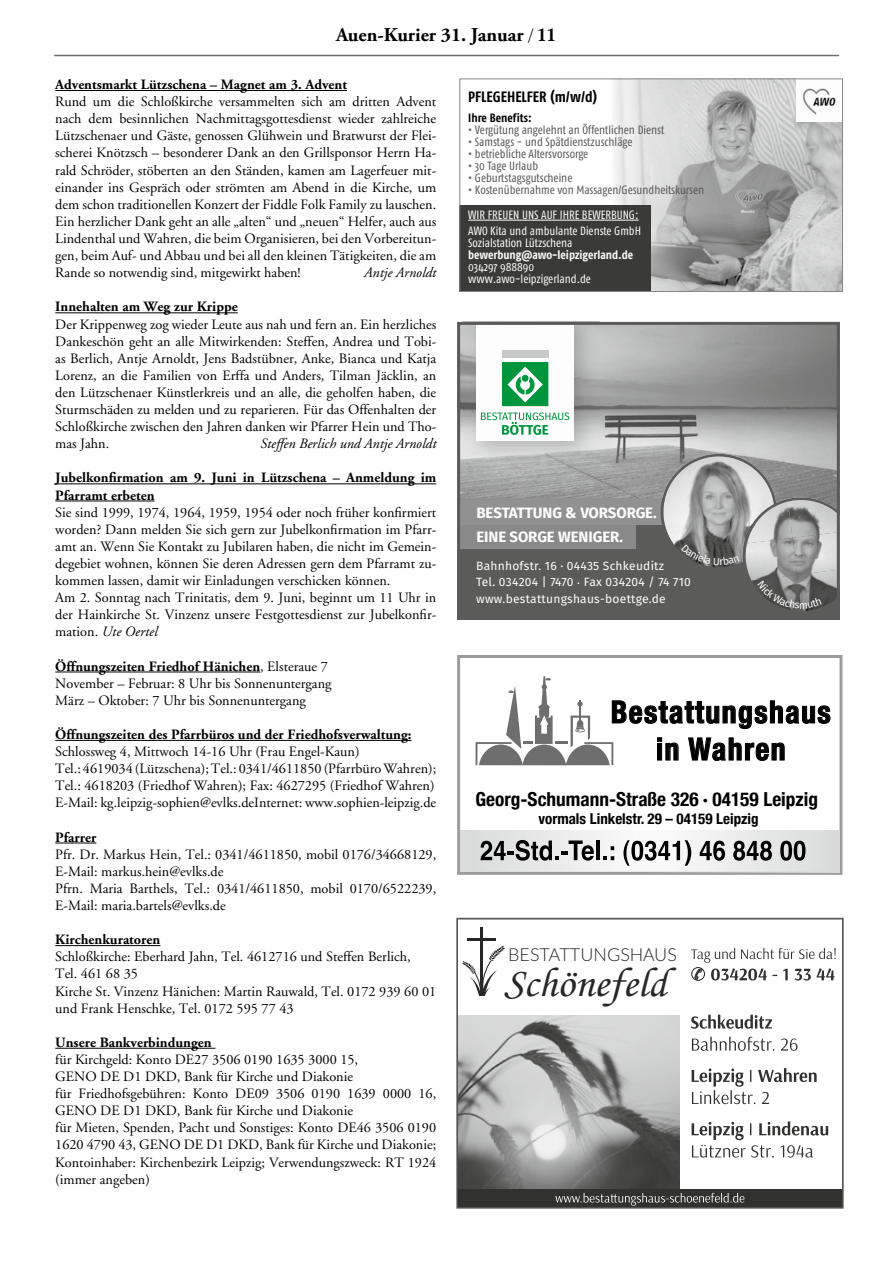
<style>
.page{position:relative;width:893px;height:1263px;background:#fff}
.page>*{position:absolute;margin:0;border:0;box-sizing:border-box;transform-origin:0 0}
.t1{font:41.55px "Monotype Corsiva";color:#272726;scale:1.04 1}
.t2{font:700 condensed 30.9px/37px "Helvetica Neue";letter-spacing:.05em;color:#000;text-align:center;scale:.96 1}
.t3{font:700 19.5px "Adobe Garamond Pro";color:#000}
.t4{font:700 condensed 19.35px "Helvetica Neue";color:#000}
.t5{font:300 17.85px "Lato";color:#272726}
.t6{font:700 15px/24px "Fira Sans";letter-spacing:-.005em;color:#fdfdfd}
.t7{font:700 condensed 15px "Helvetica Neue";color:#000}
.t8{font:700 15px "Fago Co";color:#000}
.t9{font:14.25px/17.1px "Adobe Garamond";color:#000}
.t10{font:700 14.25px/17.1px "Adobe Garamond";color:#000}
.t11{font:italic 14.25px "Adobe Garamond";color:#000}
.t12{font:12px/24.9px "Fago Co";color:#565655}
.t13{font:12px/16.5px "Fira Sans";letter-spacing:.02em;color:#fdfdfd}
.t14{font:12px/12px "Fago Co";color:#fdfdfd}
.t15{font:700 12px "Fago Co";letter-spacing:-.005em;color:#fdfdfd}
.t16{font:700 12px "Fago Co";color:#000}
.s1{font-family:"Apple Garamond"}
.s2{font-style:italic}
.s3{font-weight:700}
.s4{font-family:"Arial Nova Cond";font-weight:300;color:#737372}
.s5{color:#fdfdfd}
</style>
<div class="page">
<hr style="left:55px;top:90px;width:292px;height:1px;background:#000">
<hr style="left:55px;top:312px;width:183px;height:1px;background:#000">
<hr style="left:55px;top:483px;width:381px;height:1px;background:#000">
<hr style="left:55px;top:501px;width:100px;height:1px;background:#000">
<hr style="left:55px;top:672px;width:205px;height:1px;background:#000">
<hr style="left:55px;top:740px;width:356px;height:1px;background:#000">
<hr style="left:55px;top:843px;width:41px;height:1px;background:#000">
<hr style="left:55px;top:945px;width:105px;height:1px;background:#000">
<hr style="left:55px;top:1048px;width:160px;height:1px;background:#000">
<hr style="left:54px;top:55px;width:785px;height:1px;background:#6e6e6e">
<div style="left:457px;top:655px;width:385px;height:220px;border:3px solid #9c9c9d"></div>
<svg style="left:460px;top:830px;width:179px;height:42px"></svg>
<div style="left:639px;top:830px;width:200px;height:42px;background:linear-gradient(to right,#fdfdfd,#d8d9d9)"></div>
<svg style="left:480px;top:840px;width:114px;height:21px;background:#8d8d8d"></svg>
<hr style="left:596px;top:840px;width:3px;height:20px;background:#000">
<svg style="left:603px;top:856px;width:11px;height:4px"></svg>
<svg style="left:611px;top:846px;width:3px;height:4px"></svg>
<svg style="left:623px;top:840px;width:68px;height:26px"></svg>
<svg style="left:700px;top:841px;width:25px;height:20px"></svg>
<svg style="left:733px;top:841px;width:39px;height:20px"></svg>
<svg style="left:780px;top:841px;width:25px;height:20px"></svg>
<svg style="left:476px;top:676px;width:355px;height:89px"></svg>
<img style="left:461px;top:326px;width:375px;height:172px">
<div style="left:457px;top:524px;width:383px;height:96px;background:#5b5b5a"></div>
<div style="left:457px;top:524px;width:179px;height:25px;background:#888988"></div>
<div style="left:457px;top:498px;width:210px;height:27px;background:#919191"></div>
<img style="left:463px;top:326px;width:136px;height:139px">
<div style="left:476px;top:322px;width:98px;height:118px;background:#fdfdfd"></div>
<svg style="left:502px;top:362px;width:46px;height:44px"></svg>
<div style="left:522px;top:375px;width:6px;height:7px;background:#00963e;border-radius:50%"></div>
<div style="left:502px;top:350px;width:46px;height:8px;background:#c8c9c9"></div>
<svg style="left:481px;top:412px;width:88px;height:23px"></svg>
<div style="left:457px;top:322px;width:383px;height:298px;border:3px solid #5b5b5a"></div>
<img style="left:615px;top:81px;width:226px;height:209px">
<div style="left:460px;top:205px;width:191px;height:86px;background:#3a3a39"></div>
<hr style="left:468px;top:220px;width:171px;height:1px;background:#fff">
<img style="left:796px;top:81px;width:44px;height:47px">
<div style="left:460px;top:79px;width:383px;height:213px;border:1px solid #868786"></div>
<hr style="left:480px;top:928px;width:3px;height:68px;background:#272726">
<hr style="left:467px;top:938px;width:29px;height:3px;background:#272726">
<svg style="left:462px;top:946px;width:43px;height:50px"></svg>
<svg style="left:692px;top:1121px;width:136px;height:36px"></svg>
<svg style="left:692px;top:1068px;width:125px;height:36px"></svg>
<svg style="left:692px;top:1036px;width:105px;height:15px"></svg>
<svg style="left:691px;top:1014px;width:81px;height:15px"></svg>
<img style="left:459px;top:1015px;width:221px;height:174px">
<div style="left:457px;top:1189px;width:386px;height:19px;background:#313130"></div>
<svg style="left:691px;top:948px;width:145px;height:32px"></svg>
<div style="left:691px;top:967px;width:14px;height:14px;border:1px solid #313130;border-radius:50%"></div>
<svg style="left:555px;top:1193px;width:189px;height:12px"></svg>
<div style="left:456px;top:918px;width:388px;height:290px;border:2px solid #565655"></div>
<svg style="left:658px;top:451px;width:182px;height:165px"></svg>
<h3 class="t3" style="left:336px;top:24px;width:221px">Auen-Kurier 31. Januar <span class="s1">/ 11</span></h3>
<p class="t10" style="left:55px;top:76px;width:293px">Adventsmarkt Lützschena – Magnet am 3. Advent</p>
<p class="t9" style="left:55px;top:93px;width:383px;text-align:justify">Rund um die Schloßkirche versammelten sich am dritten Advent nach dem besinnlichen Nachmittagsgottesdienst wieder zahlreiche Lützschenaer und Gäste, genossen Glühwein und Bratwurst der Flei&shy;scherei Knötzsch – besonderer Dank an den Grillsponsor Herrn Ha&shy;rald Schröder, stöberten an den Ständen, kamen am Lagerfeuer mit&shy;einander ins Gespräch oder strömten am Abend in die Kirche, um dem schon traditionellen Konzert der Fiddle Folk Family zu lauschen.<br>Ein herzlicher Dank geht an alle „alten“ und „neuen“ Helfer, auch aus Lindenthal und Wahren, die beim Organisieren, bei den Vorbereitun&shy;gen, beim Auf- und Abbau und bei all den kleinen Tätigkeiten, die am Rande so notwendig sind, mitgewirkt haben!</p>
<p class="t11" style="left:364px;top:265px;width:74px">Antje Arnoldt</p>
<p class="t10" style="left:55px;top:299px;width:184px">Innehalten am Weg zur Krippe</p>
<p class="t9" style="left:55px;top:316px;width:383px;text-align:justify">Der Krippenweg zog wieder Leute aus nah und fern an. Ein herzliches Dankeschön geht an alle Mitwirkenden: Steffen, Andrea und Tobi&shy;as Berlich, Antje Arnoldt, Jens Badstübner, Anke, Bianca und Katja Lorenz, an die Familien von Erffa und Anders, Tilman Jäcklin, an den Lützschenaer Künstlerkreis und an alle, die geholfen haben, die Sturmschäden zu melden und zu reparieren. Für das Offenhalten der Schloßkirche zwischen den Jahren danken wir Pfarrer Hein und Tho&shy;mas Jahn.</p>
<p class="t11" style="left:260px;top:436px;width:177px">Steffen Berlich und Antje Arnoldt</p>
<p class="t10" style="left:55px;top:470px;width:383px">Jubelkonfirmation am 9. Juni in Lützschena – Anmeldung im<br>Pfarramt erbeten</p>
<p class="t9" style="left:55px;top:504px;width:383px">Sie sind 1999, 1974, 1964, 1959, 1954 oder noch früher konfirmiert worden? Dann melden Sie sich gern zur Jubelkonfirmation im Pfarr&shy;amt an. Wenn Sie Kontakt zu Jubilaren haben, die nicht im Gemein&shy;degebiet wohnen, können Sie deren Adressen gern dem Pfarramt zu&shy;kommen lassen, damit wir Einladungen verschicken können.<br>Am 2. Sonntag nach Trinitatis, dem 9. Juni, beginnt um 11 Uhr in der Hainkirche St. Vinzenz unsere Festgottesdienst zur Jubelkonfir&shy;mation. <span class="s2">Ute Oertel</span></p>
<p class="t9" style="left:55px;top:658px;width:278px"><span class="s3">Öffnungszeiten Friedhof Hänichen</span>, Elsteraue 7<br>November – Februar: 8 Uhr bis Sonnenuntergang<br>März – Oktober: 7 Uhr bis Sonnenuntergang</p>
<p class="t10" style="left:55px;top:726px;width:358px">Öffnungszeiten des Pfarrbüros und der Friedhofsverwaltung:</p>
<p class="t9" style="left:55px;top:743px;width:382px">Schlossweg 4, Mittwoch 14-16 Uhr (Frau Engel-Kaun)<br>Tel.: 4619034 (Lützschena); Tel.: 0341/4611850 (Pfarrbüro Wahren); Tel.: 4618203 (Friedhof Wahren); Fax: 4627295 (Friedhof Wahren)<br>E-Mail: kg.leipzig-sophien@evlks.deInternet: www.sophien-leipzig.de</p>
<p class="t10" style="left:55px;top:829px;width:43px">Pfarrer</p>
<p class="t9" style="left:55px;top:846px;width:382px">Pfr. Dr. Markus Hein, Tel.: 0341/4611850, mobil 0176/34668129, E-Mail: markus.hein@evlks.de<br>Pfrn. Maria Barthels, Tel.: 0341/4611850, mobil 0170/6522239, E-Mail: maria.bartels@evlks.de</p>
<p class="t10" style="left:55px;top:931px;width:107px">Kirchenkuratoren</p>
<p class="t9" style="left:55px;top:948px;width:382px">Schloßkirche: Eberhard Jahn, Tel. 4612716 und Steffen Berlich, Tel. 461 68 35<br>Kirche St. Vinzenz Hänichen: Martin Rauwald, Tel. 0172 939 60 01 und Frank Henschke, Tel. 0172 595 77 43</p>
<p class="t10" style="left:55px;top:1034px;width:158px">Unsere Bankverbindungen</p>
<p class="t9" style="left:55px;top:1051px;width:383px">für Kirchgeld: Konto DE27 3506 0190 1635 3000 15,<br>GENO DE D1 DKD, Bank für Kirche und Diakonie<br>für Friedhofsgebühren: Konto DE09 3506 0190 1639 0000 16, GENO DE D1 DKD, Bank für Kirche und Diakonie<br>für Mieten, Spenden, Pacht und Sonstiges: Konto DE46 3506 0190<br>1620 4790 43, GENO DE D1 DKD, Bank für Kirche und Diakonie; Kontoinhaber: Kirchenbezirk Leipzig; Verwendungszweck: RT 1924 (immer angeben)</p>
<p class="t8" style="left:468px;top:88px;width:130px">PFLEGEHELFER (m/w/d)</p>
<p class="t16" style="left:468px;top:111px;width:65px">Ihre Benefits:</p>
<p class="t12" style="left:468px;top:117px;width:198px"><span class="s4">•</span> Vergütung angelehnt an Öffentlichen Dienst</p>
<p class="t12" style="left:468px;top:129px;width:166px"><span class="s4">•</span> Samstags - und Spätdienstzuschläge</p>
<p class="t12" style="left:468px;top:141px;width:122px"><span class="s4">•</span> betriebliche Altersvorsorge</p>
<p class="t12" style="left:468px;top:153px;width:71px"><span class="s4">•</span> 30 Tage Urlaub</p>
<p class="t12" style="left:468px;top:165px;width:106px"><span class="s4">•</span> Geburtstagsgutscheine</p>
<p class="t12" style="left:468px;top:177px;width:237px"><span class="s4">•</span> Kostenübernahme von Massagen/Gesundheitskursen<br><span class="s5">WIR FREUEN UNS AUF IHRE BEWERBUNG:</span></p>
<p class="t14" style="left:468px;top:225px;width:174px">AWO Kita und ambulante Dienste GmbH<br>Sozialstation Lützschena</p>
<p class="t15" style="left:468px;top:248px;width:166px">bewerbung@awo-leipzigerland.de</p>
<p class="t14" style="left:468px;top:261px;width:124px">034297 988890 www.awo-leipzigerland.de</p>
<p class="t6" style="left:476px;top:502px;width:182px">BESTATTUNG &amp; VORSORGE.<br>EINE SORGE WENIGER.</p>
<p class="t13" style="left:476px;top:558px;width:216px">Bahnhofstr. 16 . 04435 Schkeuditz<br>Tel. 034204 | 7470 . Fax 034204 / 74 710 www.bestattungshaus-boettge.de</p>
<h2 class="t2" style="left:611px;top:691px;width:230px">Bestattungshaus in Wahren</h2>
<h3 class="t4" style="left:475px;top:783px;width:344px">Georg-Schumann-Straße 326 · 04159 Leipzig</h3>
<p class="t7" style="left:538px;top:806px;width:222px">vormals Linkelstr. 29 – 04159 Leipzig</p>
<p class="t5" style="left:508px;top:945px;width:170px">BESTATTUNGSHAUS</p>
<h1 class="t1" style="left:504px;top:958px;width:158px">Schönefeld</h1>
</div>
